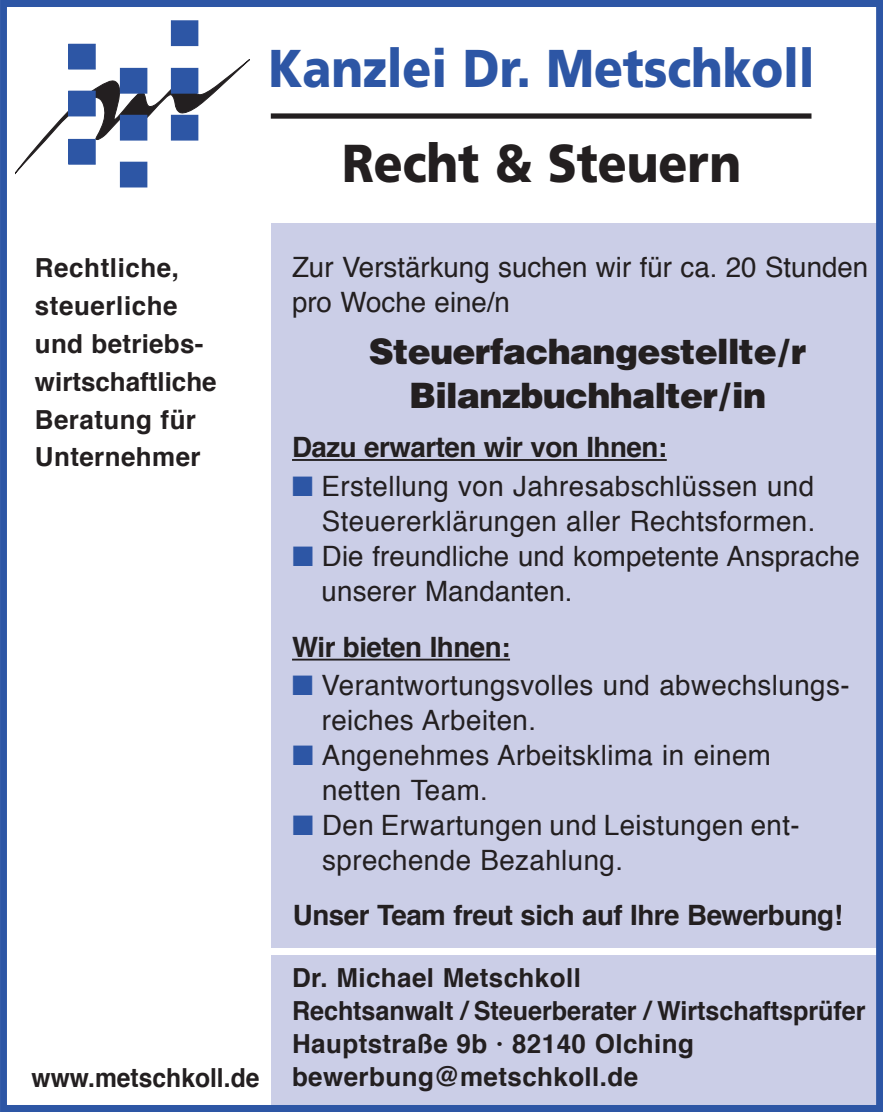
<style>
.page{position:relative;width:883px;height:1112px;background:#fff}
.page>*{position:absolute;margin:0;border:0;box-sizing:border-box;transform-origin:0 0}
.t1{font:900 53.2px "Frutiger";letter-spacing:-.005em;color:#2d56a5;scale:.89 1}
.t2{font:900 53.2px "Frutiger";letter-spacing:-.005em;color:#231f20;scale:.89 1}
.t3{font:900 35px/43.8px "Helvetica";letter-spacing:-.02em;color:#231f20;text-align:center}
.t4{font:28px/35px "Helvetica";letter-spacing:.015em;color:#231f20}
.t5{font:700 28px "Helvetica";letter-spacing:-.015em;color:#231f20}
.t6{font:700 26.25px/37.8px "Helvetica";letter-spacing:.015em;color:#231f20}
.t7{font:700 26.25px "Helvetica";letter-spacing:.015em;color:#231f20;scale:.94 1}
.s1{color:#2d56a5}
</style>
<div class="page">
<div style="left:271px;top:223px;width:612px;height:724px;background:#cbcee7"></div>
<div style="left:271px;top:954px;width:612px;height:154px;background:#cbcee7"></div>
<svg style="left:15px;top:51px;width:235px;height:125px"></svg>
<div style="left:69px;top:44px;width:26px;height:25px;background:#2d56a5"></div>
<div style="left:69px;top:91px;width:26px;height:25px;background:#2d56a5"></div>
<div style="left:69px;top:139px;width:26px;height:25px;background:#2d56a5"></div>
<div style="left:120px;top:68px;width:27px;height:25px;background:#2d56a5"></div>
<div style="left:120px;top:115px;width:27px;height:25px;background:#2d56a5"></div>
<div style="left:120px;top:162px;width:27px;height:25px;background:#2d56a5"></div>
<div style="left:171px;top:21px;width:27px;height:25px;background:#2d56a5"></div>
<div style="left:171px;top:68px;width:27px;height:25px;background:#2d56a5"></div>
<div style="left:171px;top:115px;width:27px;height:25px;background:#2d56a5"></div>
<div style="left:271px;top:113px;width:540px;height:6px;background:#231f20"></div>
<hr style="left:292px;top:459px;width:375px;height:2px;background:#231f20">
<hr style="left:292px;top:658px;width:218px;height:2px;background:#231f20">
<div style="left:0;top:0;width:883px;height:1111px;border:7px solid #2d56a5"></div>
<h1 class="t1" style="left:268px;top:36px;width:615px">Kanzlei Dr. Metschkoll</h1>
<h1 class="t2" style="left:342px;top:132px;width:450px">Recht &amp; Steuern</h1>
<p class="t6" style="left:35px;top:248px;width:183px">Rechtliche, steuerliche und betriebs&shy;wirtschaftliche<br>Beratung für<br>Unternehmer</p>
<p class="t7" style="left:32px;top:1053px;width:244px">www.metschkoll.de</p>
<p class="t4" style="left:292px;top:248px;width:578px">Zur Verstärkung suchen wir für ca. 20 Stunden pro Woche eine/n</p>
<p class="t3" style="left:369px;top:329px;width:439px">Steuerfachangestellte/r<br>Bilanzbuchhalter/in</p>
<p class="t5" style="left:292px;top:422px;width:377px">Dazu erwarten wir von Ihnen:</p>
<p class="t4" style="left:292px;top:467px;width:525px;text-align:right"><span class="s1">■</span> Erstellung von Jahresabschlüssen und<br>Steuererklärungen aller Rechtsformen.</p>
<p class="t4" style="left:322px;top:537px;width:540px;text-indent:-29px"><span class="s1">■</span> Die freundliche und kompetente Ansprache unserer Mandanten.</p>
<p class="t5" style="left:292px;top:621px;width:220px">Wir bieten Ihnen:</p>
<p class="t4" style="left:322px;top:667px;width:529px;text-indent:-30px"><span class="s1">■</span> Verantwortungsvolles und abwechslungs&shy;reiches Arbeiten.</p>
<p class="t4" style="left:322px;top:737px;width:450px;text-indent:-30px"><span class="s1">■</span> Angenehmes Arbeitsklima in einem netten Team.</p>
<p class="t4" style="left:322px;top:807px;width:479px;text-indent:-30px"><span class="s1">■</span> Den Erwartungen und Leistungen ent&shy;sprechende Bezahlung.</p>
<p class="t5" style="left:293px;top:889px;width:551px">Unser Team freut sich auf Ihre Bewerbung!</p>
<p class="t6" style="left:292px;top:960px;width:575px;line-height:32.9px">Dr. Michael Metschkoll<br>Rechtsanwalt / Steuerberater / Wirtschaftsprüfer Hauptstraße 9b · 82140 Olching bewerbung@metschkoll.de</p>
</div>
